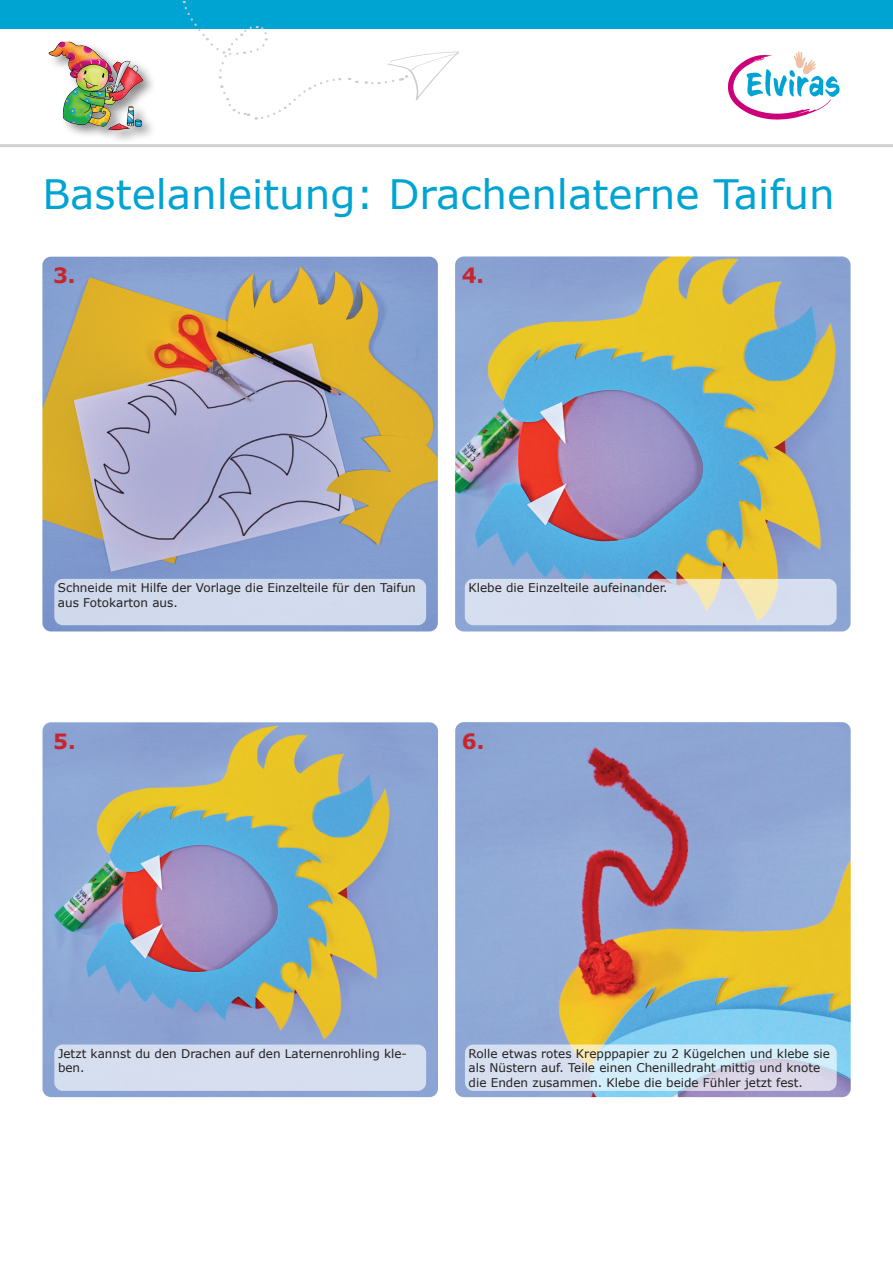
<style>
.page{position:relative;width:893px;height:1263px;background:#fff}
.page>*{position:absolute;margin:0;border:0;box-sizing:border-box;transform-origin:0 0}
.t1{font:40.5px "Verdana";color:#00a4d3}
.t2{font:700 21px "Verdana";color:#c8242b}
.t3{font:12px/14.4px "Verdana";color:#231f20}
</style>
<div class="page">
<img style="left:42px;top:257px;width:396px;height:374px">
<img style="left:455px;top:256px;width:396px;height:375px">
<img style="left:43px;top:722px;width:395px;height:375px">
<img style="left:455px;top:722px;width:396px;height:375px">
<svg style="left:465px;top:579px;width:372px;height:46px;fill:#d6deef"></svg>
<div style="left:54px;top:579px;width:372px;height:46px;background:#d2dbed;border-radius:9px"></div>
<svg style="left:465px;top:1044px;width:372px;height:47px"></svg>
<div style="left:54px;top:1044px;width:372px;height:47px;background:#d6deef;border-radius:9px"></div>
<svg style="left:728px;top:51px;width:112px;height:69px"></svg>
<div style="left:0;top:0;width:893px;height:29px;background:#00a4d3"></div>
<svg style="left:182px;top:0;width:277px;height:120px"></svg>
<hr style="left:0;top:144px;width:893px;height:3px;background:#d1d2d4">
<div style="left:47px;top:39px;width:110px;height:105px;background:#231f20;opacity:.55"></div>
<img style="left:47px;top:39px;width:98px;height:95px">
<h1 class="t1" style="left:43px;top:168px;width:794px">Bastelanleitung: Drachenlaterne Taifun</h1>
<h2 class="t2" style="left:53px;top:262px;width:24px">3.</h2>
<h2 class="t2" style="left:462px;top:262px;width:24px">4.</h2>
<p class="t3" style="left:58px;top:581px;width:359px">Schneide mit Hilfe der Vorlage die Einzelteile für den Taifun</p>
<p class="t3" style="left:468px;top:581px;width:200px">Klebe die Einzelteile aufeinander.</p>
<p class="t3" style="left:58px;top:595px;width:121px">aus Fotokarton aus.</p>
<h2 class="t2" style="left:53px;top:727px;width:24px">5.</h2>
<h2 class="t2" style="left:462px;top:727px;width:24px">6.</h2>
<p class="t3" style="left:58px;top:1046px;width:350px">Jetzt kannst du den Drachen auf den Laternenrohling kle&shy;ben.</p>
<p class="t3" style="left:469px;top:1046px;width:363px">Rolle etwas rotes Krepppapier zu 2 Kügelchen und klebe sie als Nüstern auf. Teile einen Chenilledraht mittig und knote die Enden zusammen. Klebe die beide Fühler jetzt fest.</p>
</div>
